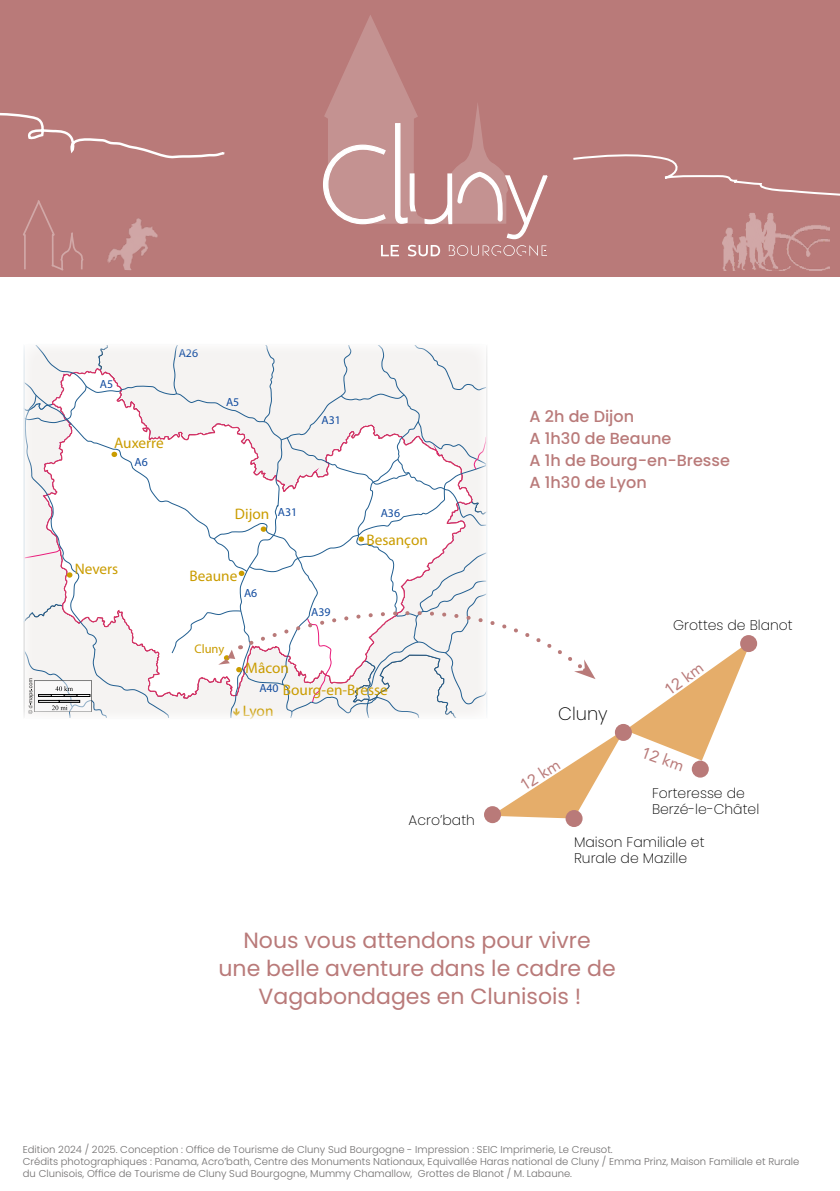
<style>
.page{position:relative;width:840px;height:1191px;background:#fff}
.page>*{position:absolute;margin:0;border:0;box-sizing:border-box;transform-origin:0 0}
.t1{font:22px/27.6px "Poppins";color:#b97a79;text-align:center}
.t2{font:200 18px "Poppins";color:#000}
.t3{font:500 16px/22px "Poppins";color:#b97a79}
.t4{font:16px "Avenir";color:#b97a79}
.t5{font:15.2px "Myriad Pro";color:#ca9c00}
.t6{font:200 14px/16px "Poppins";color:#000}
.t7{font:12.4px "Myriad Pro";color:#ca9c00}
.t8{font:11.8px "Myriad Pro";color:#104a9e}
.t9{font:300 10px/12px "Poppins";color:#716f6f}
</style>
<div class="page">
<hr style="left:839px;top:0;width:1px;height:170px;background:#b97a79">
<div style="left:483px;top:806px;width:17px;height:17px;background:#b97a79;border-radius:50%"></div>
<div style="left:565px;top:810px;width:17px;height:17px;background:#b97a79;border-radius:50%"></div>
<div style="left:739px;top:635px;width:17px;height:17px;background:#b97a79;border-radius:50%"></div>
<div style="left:0;top:0;width:839px;height:277px;background:#b97a79"></div>
<svg style="left:573px;top:154px;width:266px;height:42px"></svg>
<svg style="left:0;top:112px;width:225px;height:47px"></svg>
<img style="left:722px;top:213px;width:107px;height:57px">
<img style="left:107px;top:218px;width:51px;height:52px">
<svg style="left:23px;top:200px;width:61px;height:70px"></svg>
<svg style="left:323px;top:15px;width:225px;height:241px"></svg>
<svg style="left:23px;top:345px;width:728px;height:473px"></svg>
<p class="t8" style="left:100px;top:377px;width:15px">A5</p>
<p class="t8" style="left:179px;top:345px;width:21px">A26</p>
<h3 class="t5" style="left:114px;top:433px;width:51px">Auxerre</h3>
<p class="t8" style="left:134px;top:455px;width:15px">A6</p>
<p class="t8" style="left:226px;top:394px;width:15px">A5</p>
<p class="t8" style="left:321px;top:412px;width:21px">A31</p>
<h3 class="t5" style="left:75px;top:559px;width:45px">Nevers</h3>
<h3 class="t5" style="left:235px;top:505px;width:36px">Dijon</h3>
<p class="t8" style="left:277px;top:505px;width:21px">A31</p>
<h3 class="t5" style="left:189px;top:566px;width:49px">Beaune</h3>
<p class="t7" style="left:194px;top:641px;width:31px">Cluny</p>
<p class="t8" style="left:244px;top:585px;width:15px">A6</p>
<h3 class="t5" style="left:245px;top:658px;width:45px">Mâcon</h3>
<p class="t8" style="left:311px;top:605px;width:21px">A39</p>
<p class="t8" style="left:380px;top:506px;width:21px">A36</p>
<h3 class="t5" style="left:366px;top:530px;width:63px">Besançon</h3>
<p class="t8" style="left:259px;top:680px;width:21px">A40</p>
<h3 class="t5" style="left:283px;top:680px;width:106px">Bourg-en-Bresse</h3>
<h3 class="t5" style="left:243px;top:702px;width:32px">Lyon</h3>
<h3 class="t6" style="left:408px;top:812px;width:68px">Acro’bath</h3>
<h3 class="t3" style="left:529px;top:406px;width:202px">A 2h de Dijon<br>A 1h30 de Beaune<br>A 1h de Bourg-en-Bresse<br>A 1h30 de Lyon</h3>
<h3 class="t6" style="left:672px;top:617px;width:121px">Grottes de Blanot</h3>
<h2 class="t2" style="left:558px;top:703px;width:51px">Cluny</h2>
<h3 class="t4" style="left:659px;top:682px;width:45px;rotate:-36deg">12 km</h3>
<h3 class="t4" style="left:515px;top:776px;width:45px;rotate:-32deg">12 km</h3>
<h3 class="t4" style="left:645px;top:740px;width:45px;rotate:20deg">12 km</h3>
<h3 class="t6" style="left:651px;top:784px;width:109px">Forteresse de<br>Berzé-le-Châtel</h3>
<h3 class="t6" style="left:573px;top:834px;width:132px">Maison Familiale et<br>Rurale de Mazille</h3>
<h1 class="t1" style="left:218px;top:927px;width:398px">Nous vous attendons pour vivre<br>une belle aventure dans le cadre de<br>Vagabondages en Clunisois !</h1>
<p class="t9" style="left:23px;top:1143px;width:777px">Edition 2024 / 2025. Conception : Office de Tourisme de Cluny Sud Bourgogne - Impression : SEIC Imprimerie, Le Creusot.<br>Crédits photographiques : Panama, Acro’bath, Centre des Monuments Nationaux, Equivallée Haras national de Cluny / Emma Prinz, Maison Familiale et Rurale du Clunisois, Office de Tourisme de Cluny Sud Bourgogne, Mummy Chamallow, Grottes de Blanot / M. Labaune.</p>
</div>
